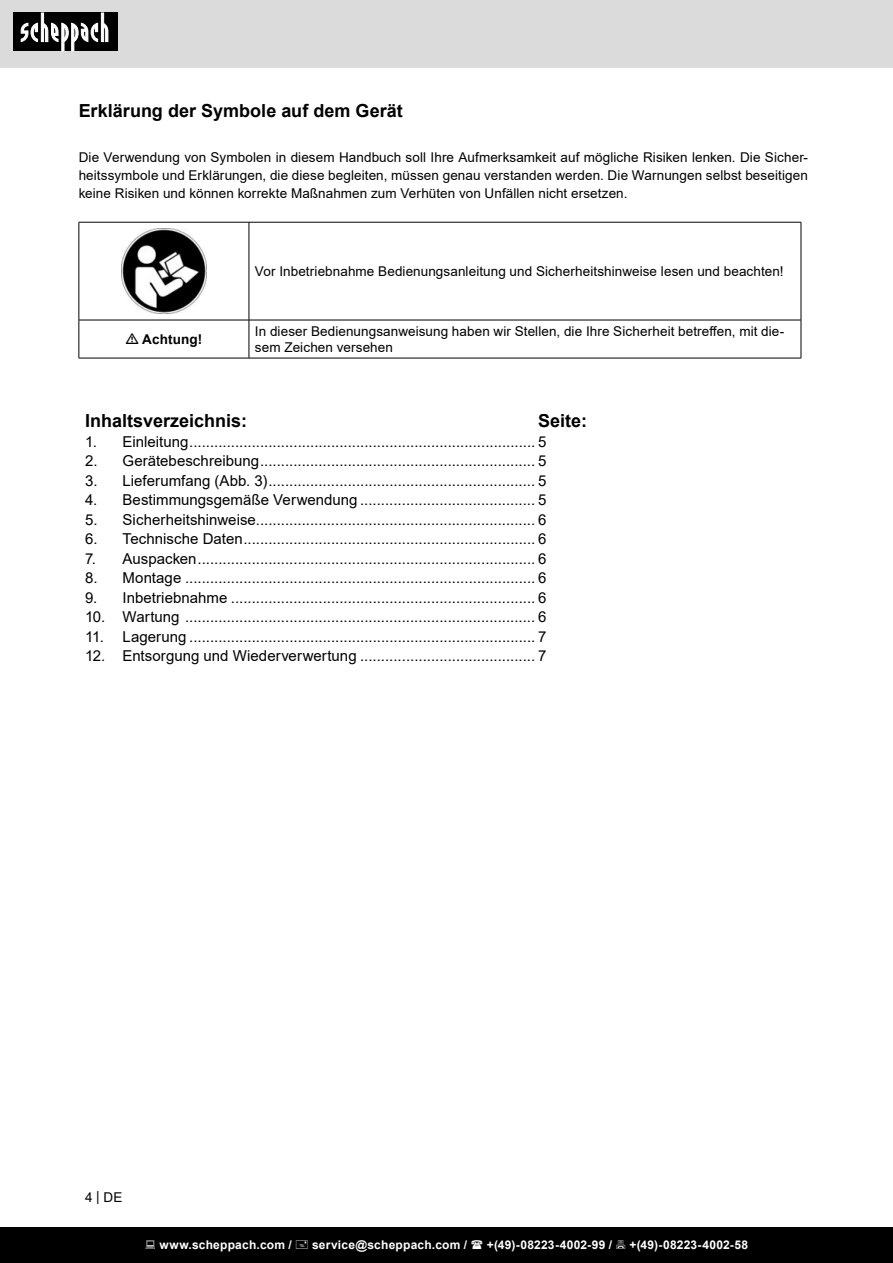
<style>
.page{position:relative;width:893px;height:1263px;background:#fff}
.page>*{position:absolute;margin:0;border:0;box-sizing:border-box;transform-origin:0 0}
.t1{font:700 18px "Arial";color:#000}
.t2{font:15px "Arial";letter-spacing:.005em;color:#000}
.t3{font:13.5px/18px "Arial";letter-spacing:.005em;color:#000;text-align:justify}
.t4{font:700 13.5px "Arial";letter-spacing:.01em;color:#000}
.t5{font:700 12px "Arial";letter-spacing:.02em;color:#fff}
</style>
<div class="page">
<div style="left:0;top:0;width:893px;height:67px;background:#dbdbdb"></div>
<div style="left:0;top:1227px;width:893px;height:36px;background:#000"></div>
<div style="left:13px;top:13px;width:105px;height:38px;background:#000"></div>
<svg style="left:21px;top:13px;width:87px;height:38px"></svg>
<hr style="left:79px;top:222px;width:170px;height:1px;background:#000">
<hr style="left:79px;top:222px;width:1px;height:98px;background:#000">
<hr style="left:249px;top:222px;width:552px;height:1px;background:#000">
<hr style="left:249px;top:222px;width:1px;height:98px;background:#000">
<hr style="left:801px;top:222px;width:1px;height:98px;background:#000">
<hr style="left:79px;top:320px;width:170px;height:1px;background:#000">
<hr style="left:79px;top:320px;width:1px;height:38px;background:#000">
<hr style="left:249px;top:320px;width:552px;height:1px;background:#000">
<hr style="left:249px;top:320px;width:1px;height:38px;background:#000">
<hr style="left:801px;top:320px;width:1px;height:38px;background:#000">
<hr style="left:79px;top:358px;width:170px;height:1px;background:#000">
<hr style="left:249px;top:358px;width:552px;height:1px;background:#000">
<img style="left:121px;top:229px;width:85px;height:85px">
<p class="t1" style="left:79px;top:98px;width:326px">Erklärung der Symbole auf dem Gerät</p>
<p class="t3" style="left:79px;top:148px;width:731px">Die Verwendung von Symbolen in diesem Handbuch soll Ihre Aufmerksamkeit auf mögliche Risiken lenken. Die Sicher&shy;heitssymbole und Erklärungen, die diese begleiten, müssen genau verstanden werden. Die Warnungen selbst beseitigen keine Risiken und können korrekte Maßnahmen zum Verhüten von Unfällen nicht ersetzen.</p>
<p class="t3" style="left:255px;top:264px;width:530px">Vor Inbetriebnahme Bedienungsanleitung und Sicherheitshinweise lesen und beachten!</p>
<p class="t4" style="left:142px;top:330px;width:62px">Achtung!</p>
<p class="t3" style="left:255px;top:323px;width:531px;line-height:16.2px">In dieser Bedienungsanweisung haben wir Stellen, die Ihre Sicherheit betreffen, mit die&shy;sem Zeichen versehen</p>
<p class="t1" style="left:85px;top:414px;width:164px">Inhaltsverzeichnis:</p>
<p class="t1" style="left:538px;top:414px;width:51px">Seite:</p>
<p class="t2" style="left:85px;top:436px;width:463px">1. Einleitung ................................................................................... 5</p>
<p class="t2" style="left:85px;top:455px;width:463px">2. Gerätebeschreibung .................................................................. 5</p>
<p class="t2" style="left:85px;top:475px;width:463px">3. Lieferumfang (Abb. 3) ................................................................ 5</p>
<p class="t2" style="left:85px;top:494px;width:463px">4. Bestimmungsgemäße Verwendung .......................................... 5</p>
<p class="t2" style="left:85px;top:514px;width:463px">5. Sicherheitshinweise................................................................... 6</p>
<p class="t2" style="left:85px;top:533px;width:463px">6. Technische Daten ...................................................................... 6</p>
<p class="t2" style="left:85px;top:553px;width:463px">7. Auspacken ................................................................................. 6</p>
<p class="t2" style="left:85px;top:572px;width:463px">8. Montage .................................................................................... 6</p>
<p class="t2" style="left:85px;top:592px;width:463px">9. Inbetriebnahme ......................................................................... 6</p>
<p class="t2" style="left:85px;top:611px;width:463px">10. Wartung .................................................................................... 6</p>
<p class="t2" style="left:85px;top:631px;width:463px">11. Lagerung ................................................................................... 7</p>
<p class="t2" style="left:85px;top:650px;width:463px">12. Entsorgung und Wiederverwertung .......................................... 7</p>
<p class="t3" style="left:85px;top:1190px;width:39px">4 | DE</p>
<p class="t5" style="left:159px;top:1240px;width:134px">www.scheppach.com /</p>
<p class="t5" style="left:312px;top:1240px;width:157px">service@scheppach.com /</p>
<p class="t5" style="left:487px;top:1240px;width:127px">+(49)-08223-4002-99 /</p>
<p class="t5" style="left:629px;top:1240px;width:120px">+(49)-08223-4002-58</p>
</div>
